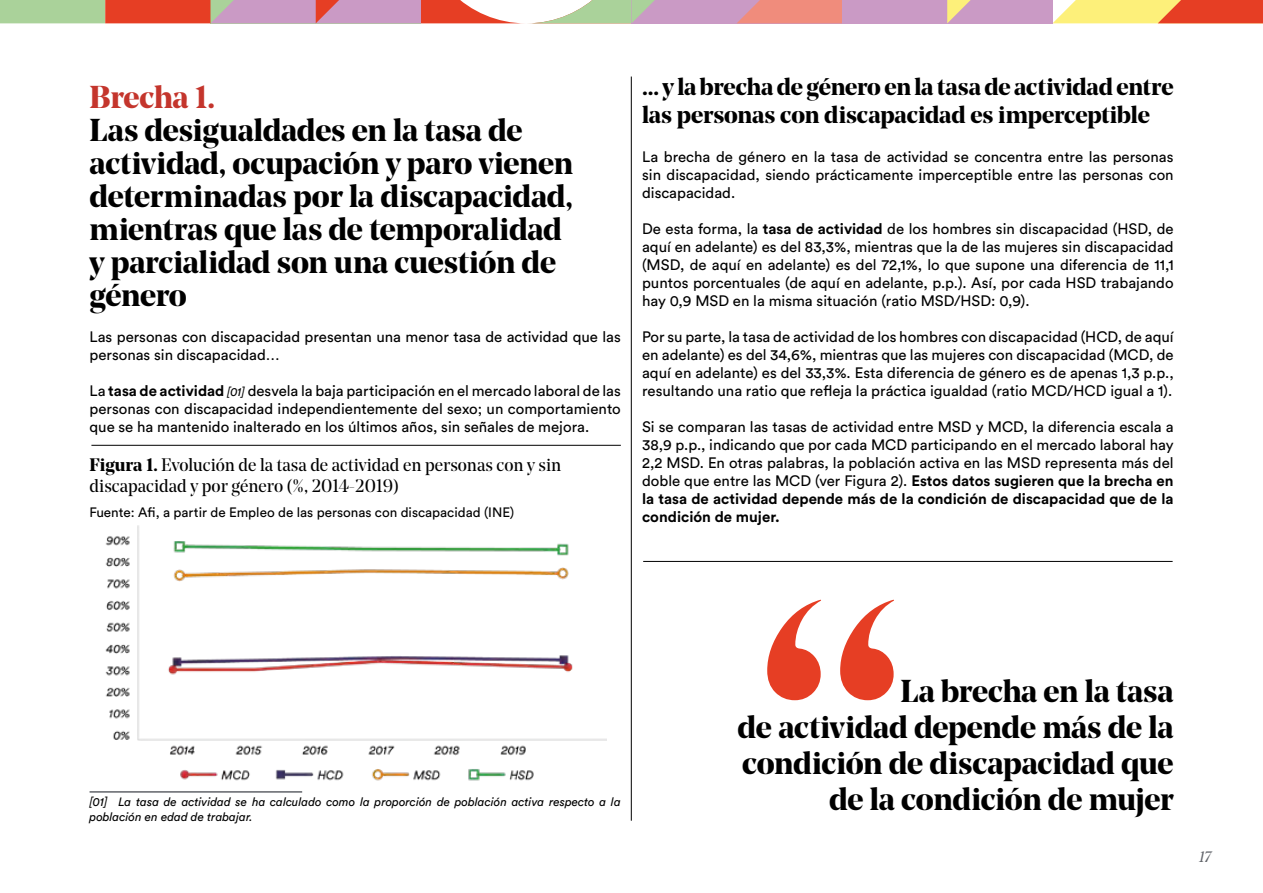
<style>
.page{position:relative;width:1263px;height:893px;background:#fff}
.page>*{position:absolute;margin:0;border:0;box-sizing:border-box;transform-origin:0 0}
.t1{font:700 31.5px/33px "Noe Display";letter-spacing:-.01em;color:#000}
.t2{font:700 24px/28.8px "Noe Display";letter-spacing:-.01em;color:#000}
.t3{font:18px/21.6px "Noe Display";color:#000}
.t4{font:15px/18px "Circular Std";color:#000;text-align:justify}
.t5{font:italic 15px "Noe Display";color:#61646a}
.t6{font:13.5px "Circular Std";color:#000}
.t7{font:italic 12px/14.4px "Circular Std";color:#000}
.s1{color:#c4352c}
.s2{font-weight:700}
.s3{font-style:italic;font-size:12px}
</style>
<div class="page">
<div style="left:631px;top:0;width:211px;height:23px;background:#ca9ac5"></div>
<svg style="left:0;top:0;width:655px;height:23px"></svg>
<svg style="left:737px;top:0;width:105px;height:23px;background:#eb8d83"></svg>
<div style="left:842px;top:0;width:210px;height:23px;background:#ca9ac5"></div>
<svg style="left:947px;top:0;width:316px;height:23px"></svg>
<hr style="left:631px;top:77px;width:1px;height:744px;background:#000">
<hr style="left:643px;top:561px;width:529px;height:1px;background:#000">
<hr style="left:91px;top:445px;width:530px;height:1px;background:#000">
<svg style="left:767px;top:600px;width:127px;height:100px"></svg>
<hr style="left:90px;top:791px;width:212px;height:2px;background:#61646a">
<img style="left:105px;top:525px;width:502px;height:256px">
<h3 class="t1" style="left:90px;top:80px;width:485px"><span class="s1">Brecha 1.<br></span>Las desigualdades en la tasa de actividad, ocupación y paro vienen determinadas por la discapacidad, mientras que las de temporalidad y parcialidad son una cuestión de género</h3>
<p class="t4" style="left:90px;top:328px;width:533px">Las personas con discapacidad presentan una menor tasa de actividad que las personas sin discapacidad…</p>
<p class="t4" style="left:90px;top:382px;width:533px">La <span class="s2">tasa de actividad</span> <span class="s3">[01]</span> desvela la baja participación en el mercado laboral de las personas con discapacidad independientemente del sexo; un comportamiento que se ha mantenido inalterado en los últimos años, sin señales de mejora.</p>
<p class="t3" style="left:90px;top:453px;width:473px"><span class="s2">Figura 1.</span> Evolución de la tasa de actividad en personas con y sin discapacidad y por género (%, 2014-2019)</p>
<p class="t6" style="left:90px;top:504px;width:426px">Fuente: Afi, a partir de Empleo de las personas con discapacidad (INE)</p>
<h4 class="t2" style="left:642px;top:71px;width:533px">… y la brecha de género en la tasa de actividad entre las personas con discapacidad es imperceptible</h4>
<p class="t4" style="left:642px;top:148px;width:533px">La brecha de género en la tasa de actividad se concentra entre las personas sin discapacidad, siendo prácticamente imperceptible entre las personas con discapacidad.</p>
<p class="t4" style="left:642px;top:220px;width:533px">De esta forma, la <span class="s2">tasa de actividad</span> de los hombres sin discapacidad (HSD, de aquí en adelante) es del 83,3%, mientras que la de las mujeres sin discapacidad (MSD, de aquí en adelante) es del 72,1%, lo que supone una diferencia de 11,1 puntos porcentuales (de aquí en adelante, p.p.). Así, por cada HSD trabajando hay 0,9 MSD en la misma situación (ratio MSD/HSD: 0,9).</p>
<p class="t4" style="left:642px;top:328px;width:533px">Por su parte, la tasa de actividad de los hombres con discapacidad (HCD, de aquí en adelante) es del 34,6%, mientras que las mujeres con discapacidad (MCD, de aquí en adelante) es del 33,3%. Esta diferencia de género es de apenas 1,3 p.p., resultando una ratio que refleja la práctica igualdad (ratio MCD/HCD igual a 1).</p>
<p class="t4" style="left:642px;top:418px;width:533px">Si se comparan las tasas de actividad entre MSD y MCD, la diferencia escala a 38,9 p.p., indicando que por cada MCD participando en el mercado laboral hay 2,2 MSD. En otras palabras, la población activa en las MSD representa más del doble que entre las MCD (ver Figura 2). <span class="s2">Estos datos sugieren que la brecha en la tasa de actividad depende más de la condición de discapacidad que de la condición de mujer.</span></p>
<p class="t7" style="left:90px;top:795px;width:533px">[01] La tasa de actividad se ha calculado como la proporción de población activa respecto a la población en edad de trabajar.</p>
<p class="t1" style="left:737px;top:672px;width:438px;line-height:36px;text-align:right">La brecha en la tasa<br>de actividad depende más de la condición de discapacidad que de la condición de mujer</p>
<p class="t5" style="left:1199px;top:848px;width:13px">17</p>
</div>
